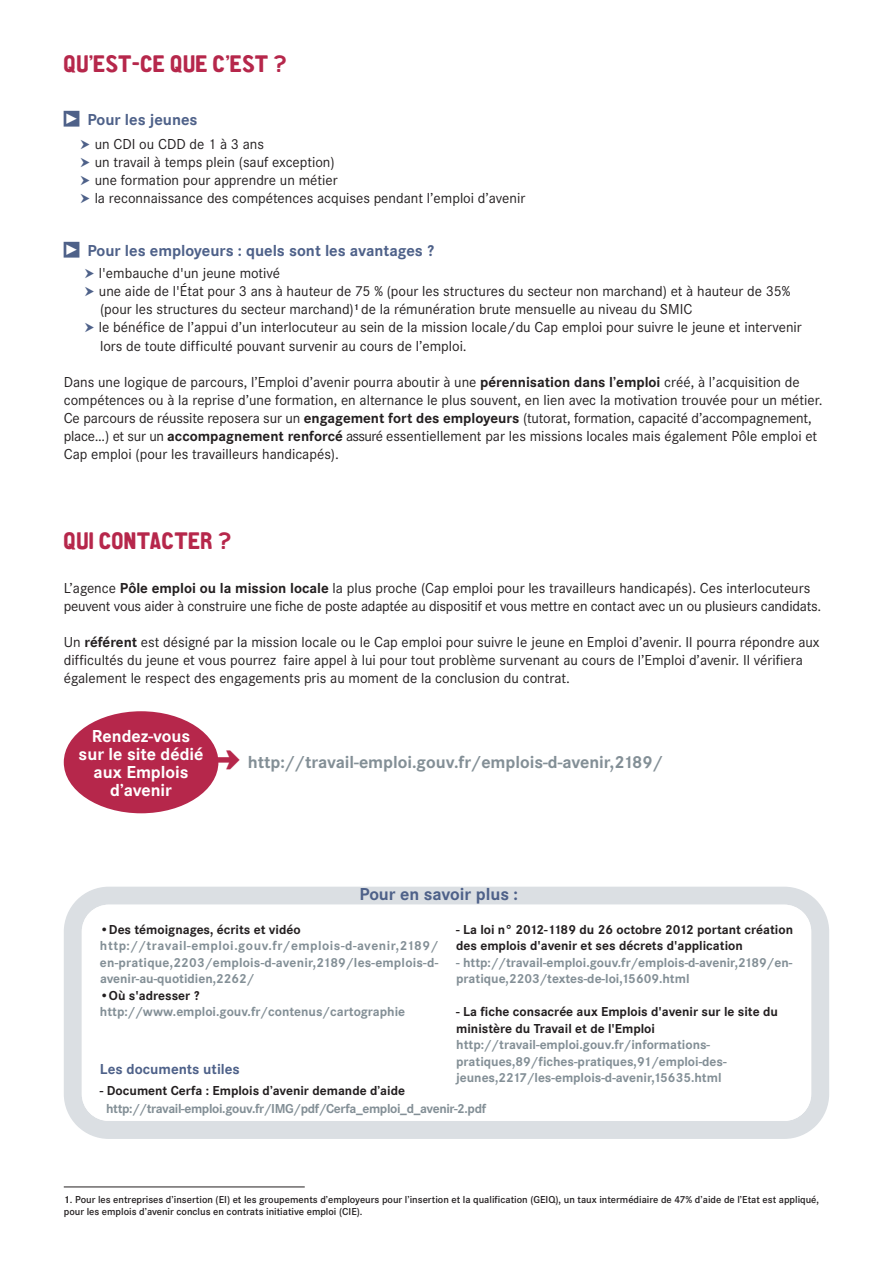
<style>
.page{position:relative;width:893px;height:1263px;background:#fff}
.page>*{position:absolute;margin:0;border:0;box-sizing:border-box;transform-origin:0 0}
.t1{font:24px "CA Aires Pro";color:#b6274b}
.t2{font:700 18px "Corporate S";color:#838f96}
.t3{font:700 18px/18px "Corporate S";color:#fff;text-align:center}
.t4{font:700 18px "Corporate S";color:#4e6189}
.t5{font:700 16.5px "Corporate S";color:#4e6189}
.t6{font:15px/18px "Corporate S";color:#231f20}
.t7{font:700 15px "Corporate S";color:#4e6189}
.t8{font:700 13.5px/16.5px "Corporate S";color:#838f96}
.t9{font:700 13.5px/16.5px "Corporate S";color:#231f20}
.t10{font:700 13.5px "Corporate S";letter-spacing:-.025em;color:#838f96}
.t11{font:600 10.5px/12.6px "Corporate S";color:#231f20}
.s1{font-family:"Pointers";font-weight:400;font-size:21px}
.s2{font-family:"Pointers";color:#4e6189}
.s3{font-weight:700}
.s4{font-family:"Pointers";font-weight:400;font-size:27px;color:#b6274b}
</style>
<div class="page">
<svg style="left:64px;top:887px;width:765px;height:252px;fill:#dbdfe3"></svg>
<div style="left:82px;top:905px;width:729px;height:216px;background:#fff;border-radius:27px"></div>
<hr style="left:64px;top:1187px;width:241px;height:1px;background:#231f20">
<div style="left:64px;top:711px;width:154px;height:102px;background:#b6274b;border-radius:50%"></div>
<h1 class="t1" style="left:64px;top:55px;width:225px">QU’EST-CE QUE C’EST ?</h1>
<p class="t5" style="left:64px;top:109px;width:135px"><span class="s1">s</span> Pour les jeunes</p>
<p class="t6" style="left:81px;top:135px;width:446px"><span class="s2">b</span>un CDI ou CDD de 1 à 3 ans<br><span class="s2">b</span> un travail à temps plein (sauf exception)<br><span class="s2">b</span> une formation pour apprendre un métier<br><span class="s2">b</span> la reconnaissance des compétences acquises pendant l’emploi d’avenir</p>
<p class="t5" style="left:64px;top:241px;width:372px"><span class="s1">s</span> Pour les employeurs : quels sont les avantages ?</p>
<p class="t6" style="left:85px;top:264px;width:197px"><span class="s2">b</span> l'embauche d'un jeune motivé</p>
<p class="t6" style="left:85px;top:282px;width:707px"><span class="s2">b</span> une aide de l'État pour 3 ans à hauteur de 75 % (pour les structures du secteur non marchand) et à hauteur de 35%</p>
<p class="t6" style="left:100px;top:300px;width:594px">(pour les structures du secteur marchand)<sup>1</sup> de la rémunération brute mensuelle au niveau du SMIC</p>
<p class="t6" style="left:85px;top:318px;width:718px"><span class="s2">b</span> le bénéfice de l’appui d’un interlocuteur au sein de la mission locale/du Cap emploi pour suivre le jeune et intervenir</p>
<p class="t6" style="left:100px;top:336px;width:368px">lors de toute difficulté pouvant survenir au cours de l’emploi.</p>
<p class="t6" style="left:64px;top:372px;width:760px">Dans une logique de parcours, l’Emploi d’avenir pourra aboutir à une <span class="s3">pérennisation dans l’emploi</span> créé, à l’acquisition de compétences ou à la reprise d’une formation, en alternance le plus souvent, en lien avec la motivation trouvée pour un métier.<br>Ce parcours de réussite reposera sur un <span class="s3">engagement fort des employeurs</span> (tutorat, formation, capacité d’accompagnement, place…) et sur un <span class="s3">accompagnement renforcé</span> assuré essentiellement par les missions locales mais également Pôle emploi et Cap emploi (pour les travailleurs handicapés).</p>
<h1 class="t1" style="left:64px;top:532px;width:170px">QUI CONTACTER ?</h1>
<p class="t6" style="left:64px;top:579px;width:759px">L’agence <span class="s3">Pôle emploi ou la mission locale</span> la plus proche (Cap emploi pour les travailleurs handicapés). Ces interlocuteurs peuvent vous aider à construire une fiche de poste adaptée au dispositif et vous mettre en contact avec un ou plusieurs candidats.</p>
<p class="t6" style="left:64px;top:633px;width:757px">Un <span class="s3">référent</span> est désigné par la mission locale ou le Cap emploi pour suivre le jeune en Emploi d’avenir. Il pourra répondre aux difficultés du jeune et vous pourrez faire appel à lui pour tout problème survenant au cours de l’Emploi d’avenir. Il vérifiera également le respect des engagements pris au moment de la conclusion du contrat.</p>
<p class="t3" style="left:79px;top:727px;width:126px">Rendez-vous sur le site dédié aux Emplois d’avenir</p>
<p class="t2" style="left:218px;top:751px;width:446px"><span class="s4">2</span> http://travail-emploi.gouv.fr/emplois-d-avenir,2189/</p>
<p class="t4" style="left:359px;top:883px;width:160px">Pour en savoir plus :</p>
<p class="t9" style="left:100px;top:921px;width:202px">•Des témoignages, écrits et vidéo</p>
<p class="t8" style="left:100px;top:937px;width:340px;text-align:justify">http://travail-emploi.gouv.fr/emplois-d-avenir,2189/ en-pratique,2203/emplois-d-avenir,2189/les-emplois-d&shy;avenir-au-quotidien,2262/</p>
<p class="t9" style="left:100px;top:987px;width:101px">•Où s'adresser ?</p>
<p class="t8" style="left:100px;top:1003px;width:307px">http://www.emploi.gouv.fr/contenus/cartographie</p>
<p class="t7" style="left:100px;top:1060px;width:141px">Les documents utiles</p>
<p class="t9" style="left:100px;top:1082px;width:307px">- Document Cerfa : Emplois d’avenir demande d’aide</p>
<p class="t9" style="left:456px;top:921px;width:338px">- La loi n° 2012-1189 du 26 octobre 2012 portant création des emplois d'avenir et ses décrets d'application</p>
<p class="t8" style="left:456px;top:954px;width:338px">- http://travail-emploi.gouv.fr/emplois-d-avenir,2189/en&shy;pratique,2203/textes-de-loi,15609.html</p>
<p class="t9" style="left:456px;top:1003px;width:323px">- La fiche consacrée aux Emplois d'avenir sur le site du ministère du Travail et de l'Emploi</p>
<p class="t8" style="left:456px;top:1036px;width:272px">http://travail-emploi.gouv.fr/informations&shy;pratiques,89/fiches-pratiques,91/emploi-des&shy;jeunes,2217/les-emplois-d-avenir,15635.html</p>
<p class="t10" style="left:106px;top:1101px;width:382px">http://travail-emploi.gouv.fr/IMG/pdf/Cerfa_emploi_d_avenir-2.pdf</p>
<p class="t11" style="left:64px;top:1193px;width:757px"><span class="s3">1</span>. Pour les entreprises d’insertion (EI) et les groupements d’employeurs pour l’insertion et la qualification (GEIQ), un taux intermédiaire de 47% d’aide de l’Etat est appliqué, pour les emplois d’avenir conclus en contrats initiative emploi (CIE).</p>
</div>
